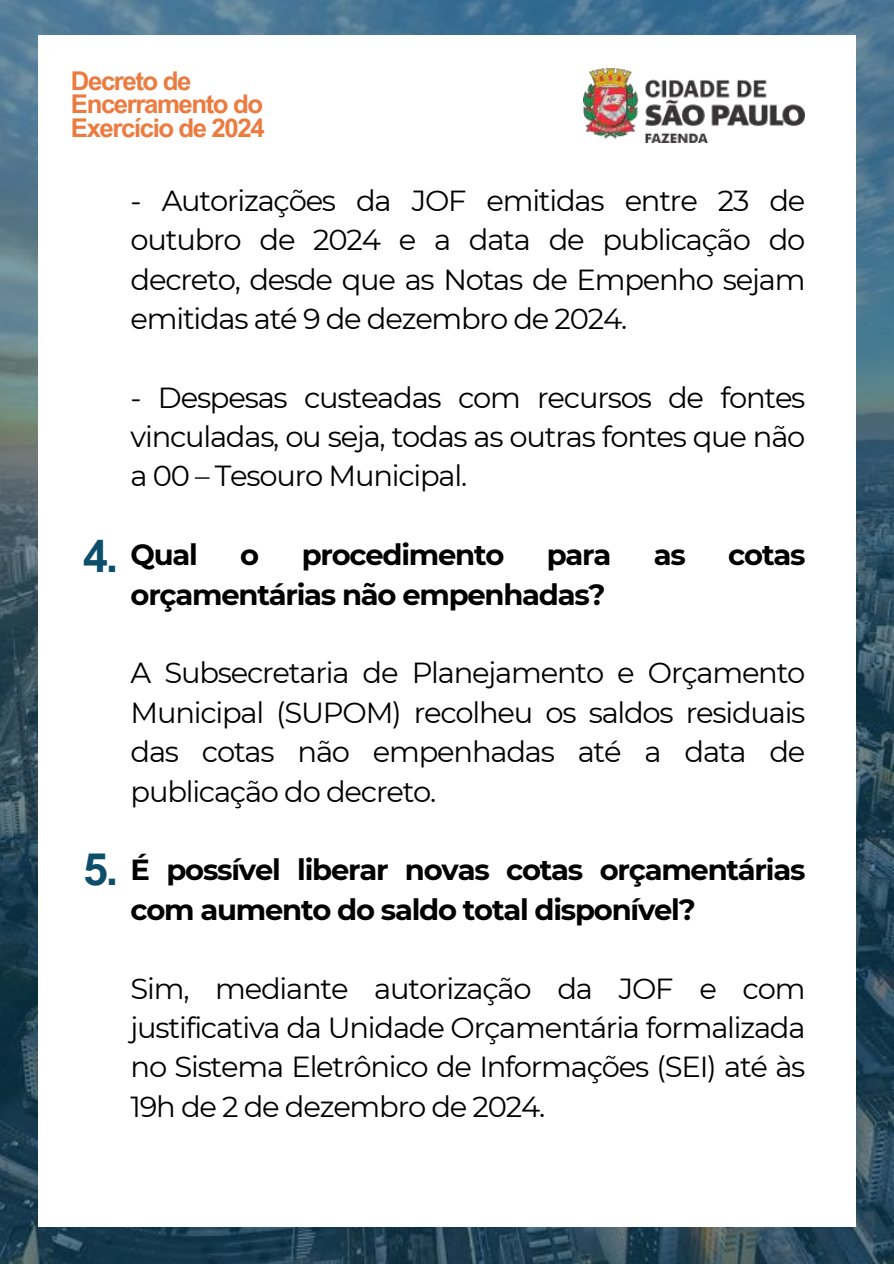
<style>
.page{position:relative;width:894px;height:1264px;background:#fff}
.page>*{position:absolute;margin:0;border:0;box-sizing:border-box;transform-origin:0 0}
.t1{font:700 44.7px "Arial MT Pro";color:#0d4e6a}
.t2{font:28.95px/39.3px "Montserrat";letter-spacing:-.04em;color:#000;text-align:justify}
.t3{font:700 28.95px/39.3px "Montserrat";letter-spacing:-.04em;color:#000}
.t4{font:700 25.8px/23.7px "Arial MT Pro";letter-spacing:-.055em;color:#eb7b3f}
</style>
<div class="page">
<img style="left:0;top:0;width:893px;height:1263px">
<div style="left:38px;top:36px;width:817px;height:1190px;background:#fff"></div>
<img style="left:583px;top:69px;width:221px;height:74px">
<p class="t4" style="left:71px;top:72px;width:195px">Decreto de<br>Encerramento do<br>Exercício de 2024</p>
<p class="t2" style="left:130px;top:181px;width:676px">- Autorizações da JOF emitidas entre 23 de outubro de 2024 e a data de publicação do decreto, desde que as Notas de Empenho sejam emitidas até 9 de dezembro de 2024.</p>
<p class="t2" style="left:130px;top:377px;width:676px">- Despesas custeadas com recursos de fontes vinculadas, ou seja, todas as outras fontes que não a 00 – Tesouro Municipal.</p>
<h1 class="t1" style="left:83px;top:539px;width:36px">4.</h1>
<p class="t3" style="left:130px;top:535px;width:69px">Qual</p>
<p class="t3" style="left:240px;top:535px;width:20px">o</p>
<p class="t3" style="left:301px;top:535px;width:204px">procedimento</p>
<p class="t3" style="left:546px;top:535px;width:66px">para</p>
<p class="t3" style="left:653px;top:535px;width:34px">as</p>
<p class="t3" style="left:728px;top:535px;width:79px">cotas</p>
<p class="t3" style="left:130px;top:574px;width:476px">orçamentárias não empenhadas?</p>
<p class="t2" style="left:130px;top:653px;width:676px">A Subsecretaria de Planejamento e Orçamento Municipal (SUPOM) recolheu os saldos residuais das cotas não empenhadas até a data de publicação do decreto.</p>
<h1 class="t1" style="left:83px;top:852px;width:36px">5.</h1>
<p class="t3" style="left:130px;top:850px;width:676px">É possível liberar novas cotas orçamentárias com aumento do saldo total disponível?</p>
<p class="t2" style="left:130px;top:968px;width:676px">Sim, mediante autorização da JOF e com justificativa da Unidade Orçamentária formalizada no Sistema Eletrônico de Informações (SEI) até às 19h de 2 de dezembro de 2024.</p>
</div>
